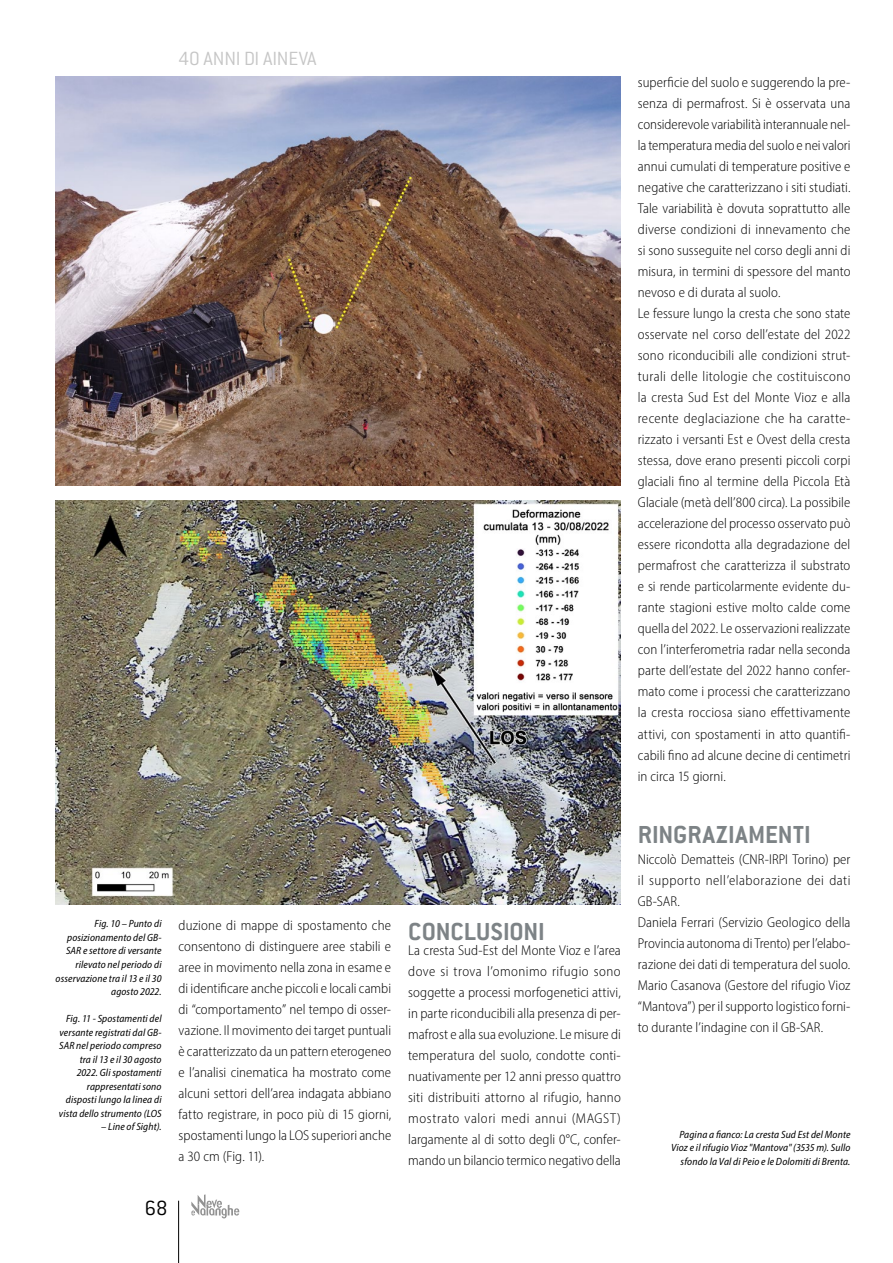
<style>
.page{position:relative;width:893px;height:1263px;background:#fff}
.page>*{position:absolute;margin:0;border:0;box-sizing:border-box;transform-origin:0 0}
.t1{font:700 27px "Conduit ITC";letter-spacing:.005em;color:#7d8386}
.t2{font:300 22.5px "Conduit ITC";color:#000}
.t3{font:300 21px "Conduit ITC";letter-spacing:-.005em;color:#c6c6c6}
.t4{font:300 semi-condensed 14.25px/21px "Myriad Pro";letter-spacing:.005em;color:#000;text-align:justify}
.t5{font:italic semi-condensed 10.5px/13.5px "Myriad Pro";letter-spacing:.01em;color:#000;text-align:right}
</style>
<div class="page">
<hr style="left:178px;top:1201px;width:1px;height:62px;background:#000">
<svg style="left:191px;top:1194px;width:48px;height:24px"></svg>
<img style="left:55px;top:77px;width:566px;height:408px">
<img style="left:55px;top:501px;width:566px;height:404px">
<h3 class="t3" style="left:179px;top:47px;width:139px">40 ANNI DI AINEVA</h3>
<p class="t5" style="left:56px;top:917px;width:107px">Fig. 10 – Punto di posizionamento del GB-<br>SAR e settore di versante rilevato nel periodo di osservazione tra il 13 e il 30 agosto 2022.</p>
<p class="t5" style="left:59px;top:1011px;width:104px">Fig. 11 - Spostamenti del versante registrati dal GB-<br>SAR nel periodo compreso tra il 13 e il 30 agosto<br>2022. Gli spostamenti rappresentati sono disposti lungo la linea di vista dello strumento (LOS</p>
<p class="t5" style="left:101px;top:1120px;width:62px">– Line of Sight).</p>
<p class="t4" style="left:179px;top:915px;width:214px">duzione di mappe di spostamento che consentono di distinguere aree stabili e aree in movimento nella zona in esame e di identificare anche piccoli e locali cambi di “comportamento” nel tempo di osser&shy;vazione. Il movimento dei target puntuali è caratterizzato da un pattern eterogeneo e l’analisi cinematica ha mostrato come alcuni settori dell’area indagata abbiano fatto registrare, in poco più di 15 giorni, spostamenti lungo la LOS superiori anche a 30 cm (Fig. 11).</p>
<h1 class="t1" style="left:408px;top:916px;width:138px">CONCLUSIONI</h1>
<p class="t4" style="left:408px;top:940px;width:214px">La cresta Sud-Est del Monte Vioz e l’area dove si trova l’omonimo rifugio sono soggette a processi morfogenetici attivi, in parte riconducibili alla presenza di per&shy;mafrost e alla sua evoluzione. Le misure di temperatura del suolo, condotte conti&shy;nuativamente per 12 anni presso quattro siti distribuiti attorno al rifugio, hanno mostrato valori medi annui (MAGST) largamente al di sotto degli 0°C, confer&shy;mando un bilancio termico negativo della</p>
<h2 class="t2" style="left:145px;top:1196px;width:24px">68</h2>
<p class="t4" style="left:638px;top:72px;width:214px;text-align:left">superficie del suolo e suggerendo la pre&shy;senza di permafrost. Si è osservata una considerevole variabilità interannuale nel&shy;la temperatura media del suolo e nei valori annui cumulati di temperature positive e negative che caratterizzano i siti studiati.<br>Tale variabilità è dovuta soprattutto alle diverse condizioni di innevamento che si sono susseguite nel corso degli anni di misura, in termini di spessore del manto nevoso e di durata al suolo.<br>Le fessure lungo la cresta che sono state osservate nel corso dell’estate del 2022 sono riconducibili alle condizioni strut&shy;turali delle litologie che costituiscono la cresta Sud Est del Monte Vioz e alla recente deglaciazione che ha caratte&shy;rizzato i versanti Est e Ovest della cresta stessa, dove erano presenti piccoli corpi glaciali fino al termine della Piccola Età Glaciale (metà dell’800 circa). La possibile accelerazione del processo osservato può essere ricondotta alla degradazione del permafrost che caratterizza il substrato e si rende particolarmente evidente du&shy;rante stagioni estive molto calde come quella del 2022. Le osservazioni realizzate con l’interferometria radar nella seconda parte dell’estate del 2022 hanno confer&shy;mato come i processi che caratterizzano la cresta rocciosa siano effettivamente attivi, con spostamenti in atto quantifi&shy;cabili fino ad alcune decine di centimetri in circa 15 giorni.</p>
<h1 class="t1" style="left:638px;top:819px;width:175px">RINGRAZIAMENTI</h1>
<p class="t4" style="left:638px;top:849px;width:214px;text-align:left">Niccolò Dematteis (CNR-IRPI Torino) per il supporto nell’elaborazione dei dati GB-SAR.<br>Daniela Ferrari (Servizio Geologico della Provincia autonoma di Trento) per l’elabo&shy;razione dei dati di temperatura del suolo.<br>Mario Casanova (Gestore del rifugio Vioz “Mantova”) per il supporto logistico forni&shy;to durante l’indagine con il GB-SAR.</p>
<p class="t5" style="left:671px;top:1127px;width:181px">Pagina a fianco: La cresta Sud Est del Monte<br>Vioz e il rifugio Vioz "Mantova" (3535 m). Sullo sfondo la Val di Peio e le Dolomiti di Brenta.</p>
</div>
